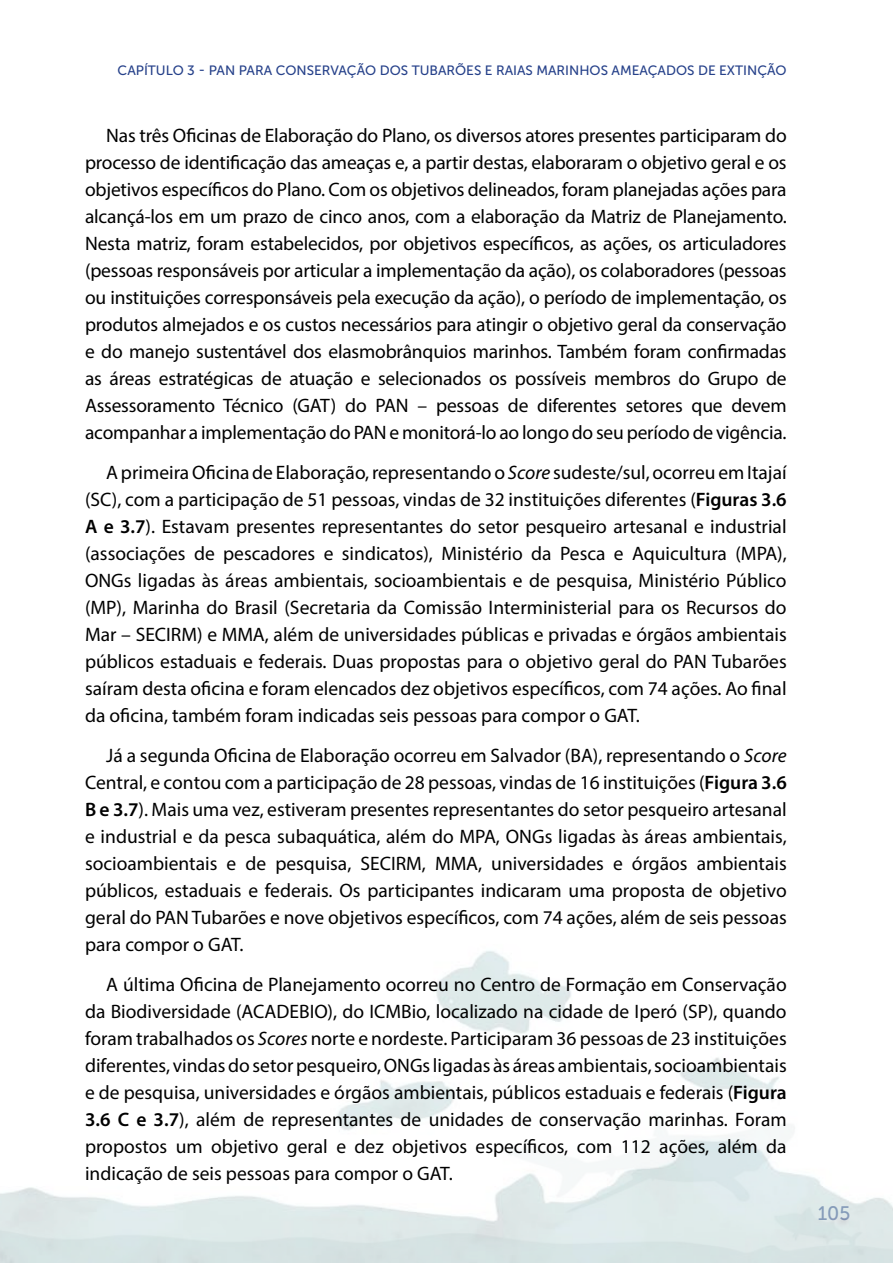
<style>
.page{position:relative;width:893px;height:1263px;background:#fff}
.page>*{position:absolute;margin:0;border:0;box-sizing:border-box;transform-origin:0 0}
.t1{font:19.5px/27px "Myriad Pro";color:#000;text-align:justify}
.t2{font:19.5px "Museo Sans 500";color:#26418a}
.t3{font:13.5px "Museo Sans 500";color:#26418a}
.s1{font-style:italic}
.s2{font-weight:600}
</style>
<div class="page">
<p class="t3" style="left:118px;top:63px;width:671px">CAPÍTULO 3 - PAN PARA CONSERVAÇÃO DOS TUBARÕES E RAIAS MARINHOS AMEAÇADOS DE EXTINÇÃO</p>
<p class="t1" style="left:85px;top:122px;width:703px;text-indent:21px">Nas três Oficinas de Elaboração do Plano, os diversos atores presentes participaram do processo de identificação das ameaças e, a partir destas, elaboraram o objetivo geral e os objetivos específicos do Plano. Com os objetivos delineados, foram planejadas ações para alcançá-los em um prazo de cinco anos, com a elaboração da Matriz de Planejamento.<br>Nesta matriz, foram estabelecidos, por objetivos específicos, as ações, os articuladores (pessoas responsáveis por articular a implementação da ação), os colaboradores (pessoas ou instituições corresponsáveis pela execução da ação), o período de implementação, os produtos almejados e os custos necessários para atingir o objetivo geral da conservação e do manejo sustentável dos elasmobrânquios marinhos. Também foram confirmadas as áreas estratégicas de atuação e selecionados os possíveis membros do Grupo de Assessoramento Técnico (GAT) do PAN – pessoas de diferentes setores que devem acompanhar a implementação do PAN e monitorá-lo ao longo do seu período de vigência.</p>
<p class="t1" style="left:85px;top:459px;width:703px;text-indent:21px">A primeira Oficina de Elaboração, representando o <span class="s1">Score</span> sudeste/sul, ocorreu em Itajaí (SC), com a participação de 51 pessoas, vindas de 32 instituições diferentes (<span class="s2">Figuras 3.6<br>A e 3.7</span>). Estavam presentes representantes do setor pesqueiro artesanal e industrial (associações de pescadores e sindicatos), Ministério da Pesca e Aquicultura (MPA), ONGs ligadas às áreas ambientais, socioambientais e de pesquisa, Ministério Público (MP), Marinha do Brasil (Secretaria da Comissão Interministerial para os Recursos do Mar – SECIRM) e MMA, além de universidades públicas e privadas e órgãos ambientais públicos estaduais e federais. Duas propostas para o objetivo geral do PAN Tubarões saíram desta oficina e foram elencados dez objetivos específicos, com 74 ações. Ao final da oficina, também foram indicadas seis pessoas para compor o GAT.</p>
<p class="t1" style="left:85px;top:742px;width:703px;text-indent:21px">Já a segunda Oficina de Elaboração ocorreu em Salvador (BA), representando o <span class="s1">Score </span>Central, e contou com a participação de 28 pessoas, vindas de 16 instituições (<span class="s2">Figura 3.6<br>B e 3.7</span>). Mais uma vez, estiveram presentes representantes do setor pesqueiro artesanal e industrial e da pesca subaquática, além do MPA, ONGs ligadas às áreas ambientais, socioambientais e de pesquisa, SECIRM, MMA, universidades e órgãos ambientais públicos, estaduais e federais. Os participantes indicaram uma proposta de objetivo geral do PAN Tubarões e nove objetivos específicos, com 74 ações, além de seis pessoas para compor o GAT.</p>
<p class="t1" style="left:85px;top:970px;width:703px;text-indent:21px">A última Oficina de Planejamento ocorreu no Centro de Formação em Conservação da Biodiversidade (ACADEBIO), do ICMBio, localizado na cidade de Iperó (SP), quando foram trabalhados os <span class="s1">Scores</span> norte e nordeste. Participaram 36 pessoas de 23 instituições diferentes, vindas do setor pesqueiro, ONGs ligadas às áreas ambientais, socioambientais e de pesquisa, universidades e órgãos ambientais, públicos estaduais e federais (<span class="s2">Figura 3.6 C e 3.7</span>), além de representantes de unidades de conservação marinhas. Foram propostos um objetivo geral e dez objetivos específicos, com 112 ações, além da indicação de seis pessoas para compor o GAT.</p>
<p class="t2" style="left:818px;top:1203px;width:34px">105</p>
</div>
